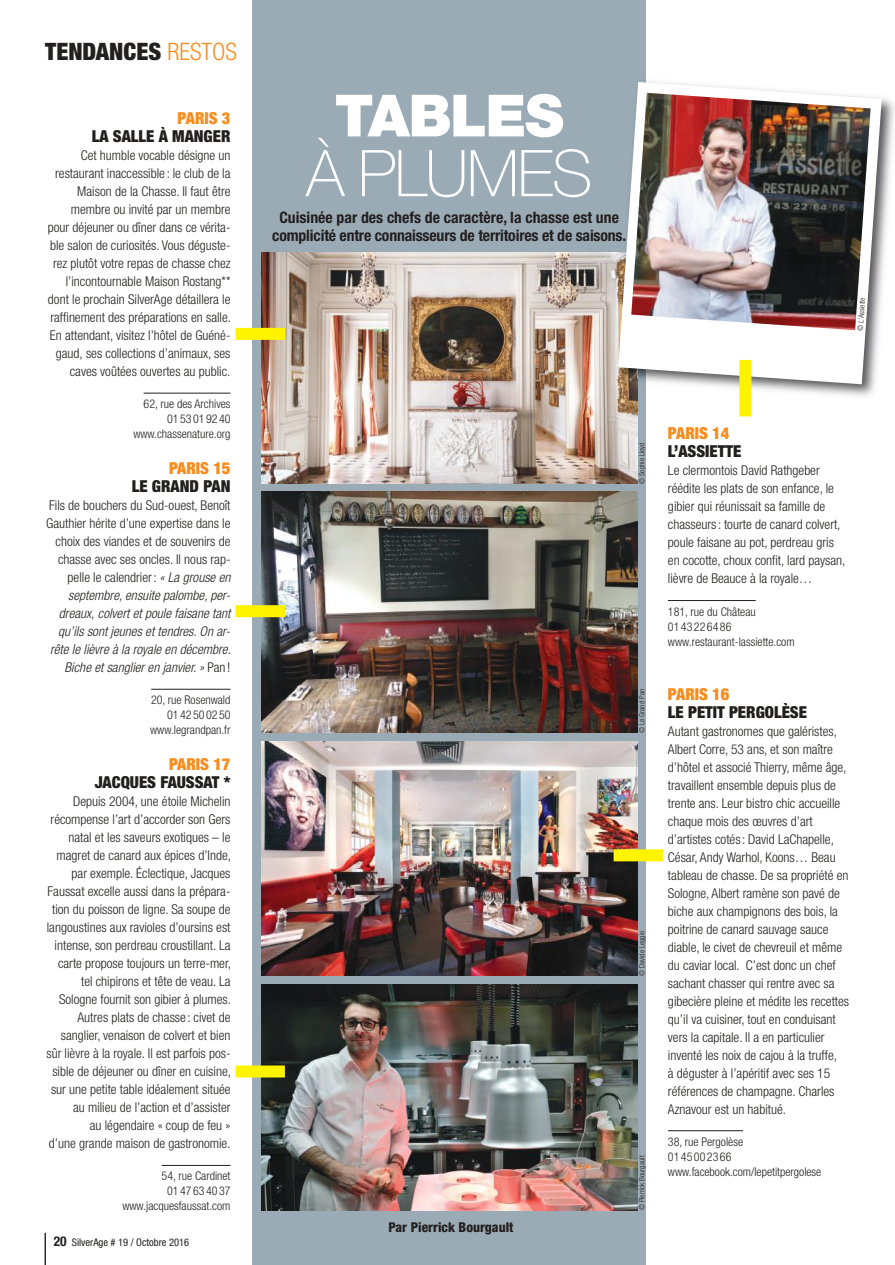
<style>
.page{position:relative;width:895px;height:1265px;background:#fff}
.page>*{position:absolute;margin:0;border:0;box-sizing:border-box;transform-origin:0 0}
.t1{font:100 64.5px "Helvetica Neue";letter-spacing:-.025em;color:#fff}
.t2{font:900 58.35px "Helvetica Neue";letter-spacing:-.025em;color:#fff}
.t3{font:900 condensed 24px "Helvetica Neue";color:#241f1f}
.t4{font:900 condensed 16.5px "Helvetica Neue";color:#241f1f}
.t5{font:900 condensed 16.5px "Helvetica Neue";color:#f98c1c}
.t6{font:700 condensed 15.75px/18px "Helvetica Neue";letter-spacing:-.01em;color:#241f1f;text-align:center}
.t7{font:300 condensed 13.5px/18px "Helvetica Neue";color:#241f1f;text-align:right}
.t8{font:italic 300 condensed 13.5px/18px "Helvetica Neue";letter-spacing:.005em;color:#241f1f;text-align:right}
.t9{font:800 condensed 13.5px "Helvetica Neue";color:#241f1f}
.t10{font:300 condensed 12px/15px "Helvetica Neue";color:#241f1f;text-align:right}
.t11{font:condensed 10.5px "Helvetica Neue";color:#241f1f}
.t12{font:300 condensed 7.5px "Helvetica Neue";color:#241f1f}
.s1{font-weight:300;color:#f98c1c}
.s2{font-style:normal}
.s3{font-weight:700;font-size:13.5px}
</style>
<div class="page">
<hr style="left:45px;top:1232px;width:1px;height:33px;background:#241f1f">
<hr style="left:144px;top:393px;width:87px;height:1px;background:#241f1f">
<hr style="left:151px;top:689px;width:80px;height:1px;background:#241f1f">
<hr style="left:162px;top:1165px;width:69px;height:1px;background:#241f1f">
<hr style="left:668px;top:600px;width:88px;height:1px;background:#241f1f">
<hr style="left:668px;top:1130px;width:75px;height:1px;background:#241f1f">
<div style="left:253px;top:0;width:393px;height:1265px;background:#9aabb5"></div>
<img style="left:261px;top:984px;width:377px;height:226px">
<img style="left:261px;top:741px;width:377px;height:234px">
<img style="left:261px;top:492px;width:377px;height:241px">
<div style="left:236px;top:1065px;width:49px;height:12px;background:#fff300"></div>
<div style="left:614px;top:849px;width:49px;height:12px;background:#fff300"></div>
<img style="left:261px;top:253px;width:377px;height:230px">
<img style="left:693px;top:98px;width:201px;height:306px">
<img style="left:611px;top:253px;width:27px;height:135px">
<svg style="left:618px;top:82px;width:264px;height:302px"></svg>
<img style="left:631px;top:93px;width:239px;height:237px">
<div style="left:739px;top:360px;width:12px;height:56px;background:#fff300"></div>
<div style="left:236px;top:328px;width:49px;height:12px;background:#fff300"></div>
<div style="left:236px;top:605px;width:49px;height:12px;background:#fff300"></div>
<h3 class="t3" style="left:45px;top:37px;width:193px">TENDANCES <span class="s1">RESTOS</span></h3>
<p class="t5" style="left:178px;top:108px;width:54px">PARIS 3</p>
<p class="t4" style="left:92px;top:126px;width:140px">LA SALLE À MANGER</p>
<p class="t7" style="left:48px;top:147px;width:185px">Cet humble vocable désigne un restaurant inaccessible : le club de la Maison de la Chasse. Il faut être membre ou invité par un membre pour déjeuner ou dîner dans ce vérita&shy;ble salon de curiosités. Vous déguste&shy;rez plutôt votre repas de chasse chez l’incontournable Maison Rostang** dont le prochain SilverAge détaillera le raffinement des préparations en salle.<br>En attendant, visitez l’hôtel de Guéné&shy;gaud, ses collections d’animaux, ses caves voûtées ouvertes au public.</p>
<p class="t10" style="left:133px;top:397px;width:99px">62, rue des Archives<br>01 53 01 92 40 www.chassenature.org</p>
<p class="t5" style="left:169px;top:458px;width:63px">PARIS 15</p>
<p class="t4" style="left:132px;top:476px;width:100px">LE GRAND PAN</p>
<p class="t8" style="left:46px;top:497px;width:186px"><span class="s2">Fils de bouchers du Sud-ouest, Benoît Gauthier hérite d’une expertise dans le choix des viandes et de souvenirs de chasse avec ses oncles. Il nous rap&shy;pelle le calendrier:</span> « La grouse en septembre, ensuite palombe, per&shy;dreaux, colvert et poule faisane tant qu’ils sont jeunes et tendres. On ar&shy;rête le lièvre à la royale en décembre.<br>Biche et sanglier en janvier. » <span class="s2">Pan !</span></p>
<p class="t10" style="left:150px;top:693px;width:82px">20, rue Rosenwald<br>01 42 50 02 50 www.legrandpan.fr</p>
<p class="t5" style="left:169px;top:754px;width:63px">PARIS 17</p>
<p class="t4" style="left:95px;top:772px;width:137px">JACQUES FAUSSAT *</p>
<p class="t7" style="left:46px;top:793px;width:186px">Depuis 2004, une étoile Michelin récompense l’art d’accorder son Gers natal et les saveurs exotiques – le magret de canard aux épices d’Inde, par exemple. Éclectique, Jacques Faussat excelle aussi dans la prépara&shy;tion du poisson de ligne. Sa soupe de langoustines aux ravioles d’oursins est intense, son perdreau croustillant. La carte propose toujours un terre-mer, tel chipirons et tête de veau. La Sologne fournit son gibier à plumes.<br>Autres plats de chasse : civet de sanglier, venaison de colvert et bien sûr lièvre à la royale. Il est parfois pos&shy;sible de déjeuner ou dîner en cuisine, sur une petite table idéalement située au milieu de l’action et d’assister<br>au légendaire « coup de feu »<br>d’une grande maison de gastronomie.</p>
<p class="t10" style="left:122px;top:1169px;width:110px">54, rue Cardinet<br>01 47 63 40 37 www.jacquesfaussat.com</p>
<p class="t11" style="left:54px;top:1238px;width:137px"><span class="s3">20</span> SilverAge # 19 / Octobre 2016</p>
<h2 class="t2" style="left:335px;top:95px;width:231px">TABLES</h2>
<h1 class="t1" style="left:306px;top:150px;width:288px">À PLUMES</h1>
<p class="t6" style="left:272px;top:207px;width:355px">Cuisinée par des chefs de caractère, la chasse est une complicité entre connaisseurs de territoires et de saisons.</p>
<p class="t12" style="left:857px;top:330px;width:35px;rotate:-86deg">© L’Assiette</p>
<p class="t9" style="left:388px;top:1222px;width:126px">Par Pierrick Bourgault</p>
<p class="t12" style="left:639px;top:484px;width:43px;rotate:-90deg">© Sophie Lloyd</p>
<p class="t12" style="left:639px;top:733px;width:45px;rotate:-90deg">© Le Grand Pan</p>
<p class="t12" style="left:639px;top:976px;width:47px;rotate:-90deg">© Davide Leggio</p>
<p class="t12" style="left:639px;top:1210px;width:56px;rotate:-90deg">© Pierrick Bourgault</p>
<p class="t5" style="left:668px;top:423px;width:63px">PARIS 14</p>
<p class="t4" style="left:668px;top:441px;width:75px">L’ASSIETTE</p>
<p class="t7" style="left:668px;top:463px;width:179px;text-align:left">Le clermontois David Rathgeber réédite les plats de son enfance, le gibier qui réunissait sa famille de chasseurs: tourte de canard colvert, poule faisane au pot, perdreau gris en cocotte, choux confit, lard paysan, lièvre de Beauce à la royale…</p>
<p class="t10" style="left:668px;top:605px;width:128px;text-align:left">181, rue du Château<br>01 43 22 64 86 www.restaurant-lassiette.com</p>
<p class="t5" style="left:668px;top:683px;width:63px">PARIS 16</p>
<p class="t4" style="left:668px;top:701px;width:141px">LE PETIT PERGOLÈSE</p>
<p class="t7" style="left:668px;top:723px;width:183px;text-align:left">Autant gastronomes que galéristes, Albert Corre, 53 ans, et son maître d’hôtel et associé Thierry, même âge, travaillent ensemble depuis plus de trente ans. Leur bistro chic accueille chaque mois des œuvres d’art d’artistes cotés: David LaChapelle, César, Andy Warhol, Koons… Beau tableau de chasse. De sa propriété en Sologne, Albert ramène son pavé de biche aux champignons des bois, la poitrine de canard sauvage sauce diable, le civet de chevreuil et même du caviar local. C’est donc un chef sachant chasser qui rentre avec sa gibecière pleine et médite les recettes qu’il va cuisiner, tout en conduisant vers la capitale. Il a en particulier inventé les noix de cajou à la truffe,<br>à déguster à l’apéritif avec ses 15 références de champagne. Charles Aznavour est un habitué.</p>
<p class="t10" style="left:668px;top:1135px;width:155px;text-align:left">38, rue Pergolèse<br>01 45 00 23 66 www.facebook.com/lepetitpergolese</p>
</div>
